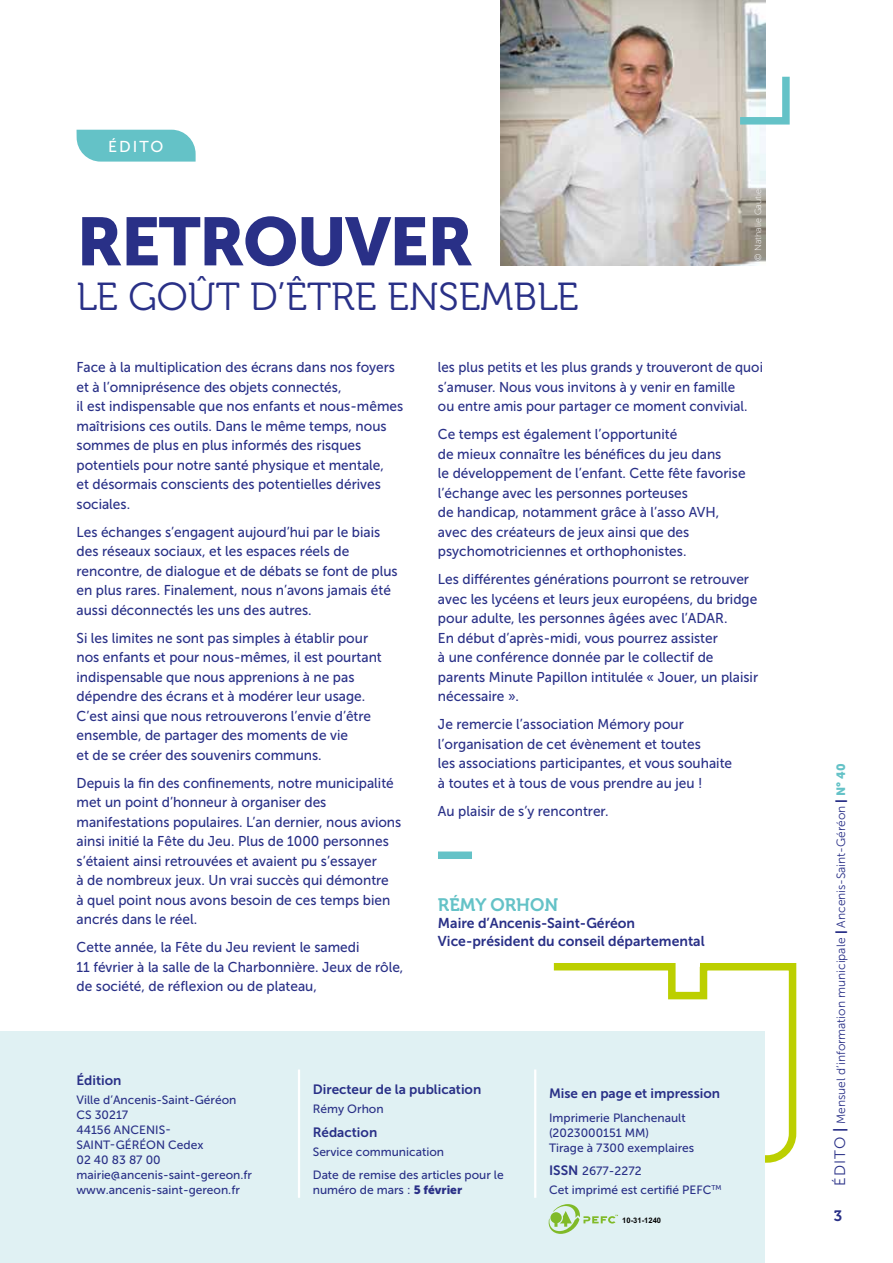
<style>
.page{position:relative;width:893px;height:1263px;background:#fff}
.page>*{position:absolute;margin:0;border:0;box-sizing:border-box;transform-origin:0 0}
.t1{font:67.5px "Museo Sans 900";letter-spacing:-.025em;color:#293087}
.t2{font:39px "Museo 300";color:#293087}
.t3{font:18px "Museo 700";color:#64c2c7}
.t4{font:15.75px "Museo Sans 500";letter-spacing:.125em;color:#fff}
.t5{font:15px "Museo 700";color:#293087}
.t6{font:14.25px/19.5px "Museo Sans 500";color:#293087;scale:.96 1}
.t7{font:14.25px/19.5px "Museo Sans 500";color:#293087;scale:.94 1}
.t8{font:14.25px/17.2px "Museo Sans 700";color:#293087}
.t9{font:13.5px "Museo Sans 700";color:#293087}
.t10{font:12px/15px "Museo Sans 500";color:#293087}
.t11{font:12px "Museo Sans 300";color:#293087}
.t12{font:9px "Museo Sans 100";color:#fff}
.t13{font:700 7.65px "Arial";color:#000}
.s1{font-family:"Museo Sans 900"}
.s2{font-family:"Museo Sans 700";font-size:13.5px}
.s3{font-size:15px}
.s4{font-family:"Museo Sans 700";font-size:15px}
.s5{font-family:"Museo Sans 900";color:#64c2c7}
</style>
<div class="page">
<svg style="left:553px;top:963px;width:244px;height:200px"></svg>
<div style="left:0;top:1031px;width:765px;height:232px;background:#e0f1f3"></div>
<svg style="left:549px;top:1204px;width:69px;height:30px"></svg>
<svg style="left:77px;top:130px;width:119px;height:32px;background:#70c6cb"></svg>
<hr style="left:298px;top:1069px;width:2px;height:129px;background:#fff">
<hr style="left:534px;top:1069px;width:2px;height:129px;background:#fff">
<div style="left:438px;top:851px;width:34px;height:8px;background:#64c2c7"></div>
<img style="left:500px;top:0;width:265px;height:265px">
<svg style="left:733px;top:69px;width:57px;height:59px"></svg>
<p class="t4" style="left:108px;top:137px;width:57px">ÉDITO</p>
<h1 class="t1" style="left:77px;top:203px;width:398px">RETROUVER</h1>
<h2 class="t2" style="left:77px;top:276px;width:503px">LE GOÛT D’ÊTRE ENSEMBLE</h2>
<p class="t12" style="left:753px;top:261px;width:77px;rotate:-90deg">© Nathalie Gautier</p>
<p class="t6" style="left:77px;top:358px;width:342px">Face à la multiplication des écrans dans nos foyers et à l’omniprésence des objets connectés,<br>il est indispensable que nos enfants et nous-mêmes maîtrisions ces outils. Dans le même temps, nous sommes de plus en plus informés des risques potentiels pour notre santé physique et mentale,<br>et désormais conscients des potentielles dérives sociales.</p>
<p class="t6" style="left:77px;top:522px;width:336px">Les échanges s’engagent aujourd’hui par le biais des réseaux sociaux, et les espaces réels de rencontre, de dialogue et de débats se font de plus en plus rares. Finalement, nous n’avons jamais été aussi déconnectés les uns des autres.</p>
<p class="t6" style="left:77px;top:628px;width:320px">Si les limites ne sont pas simples à établir pour nos enfants et pour nous-mêmes, il est pourtant indispensable que nous apprenions à ne pas dépendre des écrans et à modérer leur usage.<br>C’est ainsi que nous retrouverons l’envie d’être ensemble, de partager des moments de vie<br>et de se créer des souvenirs communs.</p>
<p class="t6" style="left:77px;top:773px;width:340px">Depuis la fin des confinements, notre municipalité met un point d’honneur à organiser des manifestations populaires. L’an dernier, nous avions ainsi initié la Fête du Jeu. Plus de 1000 personnes s’étaient ainsi retrouvées et avaient pu s’essayer<br>à de nombreux jeux. Un vrai succès qui démontre<br>à quel point nous avons besoin de ces temps bien ancrés dans le réel.</p>
<p class="t6" style="left:77px;top:938px;width:342px">Cette année, la Fête du Jeu revient le samedi<br>11 février à la salle de la Charbonnière. Jeux de rôle, de société, de réflexion ou de plateau,</p>
<p class="t7" style="left:438px;top:358px;width:347px">les plus petits et les plus grands y trouveront de quoi s’amuser. Nous vous invitons à y venir en famille<br>ou entre amis pour partager ce moment convivial.</p>
<p class="t6" style="left:438px;top:425px;width:322px">Ce temps est également l’opportunité<br>de mieux connaître les bénéfices du jeu dans<br>le développement de l’enfant. Cette fête favorise l’échange avec les personnes porteuses<br>de handicap, notamment grâce à l’asso AVH, avec des créateurs de jeux ainsi que des psychomotriciennes et orthophonistes.</p>
<p class="t6" style="left:438px;top:570px;width:335px">Les différentes générations pourront se retrouver avec les lycéens et leurs jeux européens, du bridge pour adulte, les personnes âgées avec l’ADAR.<br>En début d’après-midi, vous pourrez assister<br>à une conférence donnée par le collectif de parents Minute Papillon intitulée « Jouer, un plaisir nécessaire ».</p>
<p class="t6" style="left:438px;top:715px;width:308px">Je remercie l’association Mémory pour l’organisation de cet évènement et toutes<br>les associations participantes, et vous souhaite à toutes et à tous de vous prendre au jeu !</p>
<p class="t6" style="left:438px;top:801px;width:179px">Au plaisir de s’y rencontrer.</p>
<p class="t3" style="left:438px;top:895px;width:122px">RÉMY ORHON</p>
<p class="t8" style="left:438px;top:915px;width:268px">Maire d’Ancenis-Saint-Géréon<br>Vice-président du conseil départemental</p>
<p class="t9" style="left:77px;top:1073px;width:47px">Édition</p>
<p class="t10" style="left:77px;top:1093px;width:177px">Ville d’Ancenis-Saint-Géréon<br>CS 30217<br>44156 ANCENIS-<br>SAINT-GÉRÉON Cedex<br>02 40 83 87 00 mairie@ancenis-saint-gereon.fr www.ancenis-saint-gereon.fr</p>
<p class="t9" style="left:313px;top:1082px;width:170px">Directeur de la publication</p>
<p class="t10" style="left:313px;top:1101px;width:72px">Rémy Orhon</p>
<p class="t9" style="left:313px;top:1124px;width:66px">Rédaction</p>
<p class="t10" style="left:313px;top:1140px;width:192px;line-height:23.5px">Service communication<br>Date de remise des articles pour le</p>
<p class="t10" style="left:313px;top:1183px;width:151px">numéro de mars : <span class="s1">5 février</span></p>
<p class="t9" style="left:549px;top:1086px;width:173px">Mise en page et impression</p>
<p class="t10" style="left:549px;top:1110px;width:147px">Imprimerie Planchenault (2023000151 MM)<br>Tirage à 7 300 exemplaires</p>
<p class="t10" style="left:549px;top:1161px;width:174px;line-height:19.2px"><span class="s2">ISSN</span> 2677-2272<br>Cet imprimé est certifié PEFC<sup>TM</sup></p>
<p class="t11" style="left:834px;top:1186px;width:424px;rotate:-90deg"><span class="s3">ÉDITO</span> <span class="s4">|</span> Mensuel d’information municipale <span class="s1">|</span> Ancenis-Saint-Géréon <span class="s1">|</span> <span class="s5">N° 40</span></p>
<p class="t13" style="left:622px;top:1216px;width:40px">10-31-1240</p>
<p class="t5" style="left:834px;top:1207px;width:10px">3</p>
</div>
